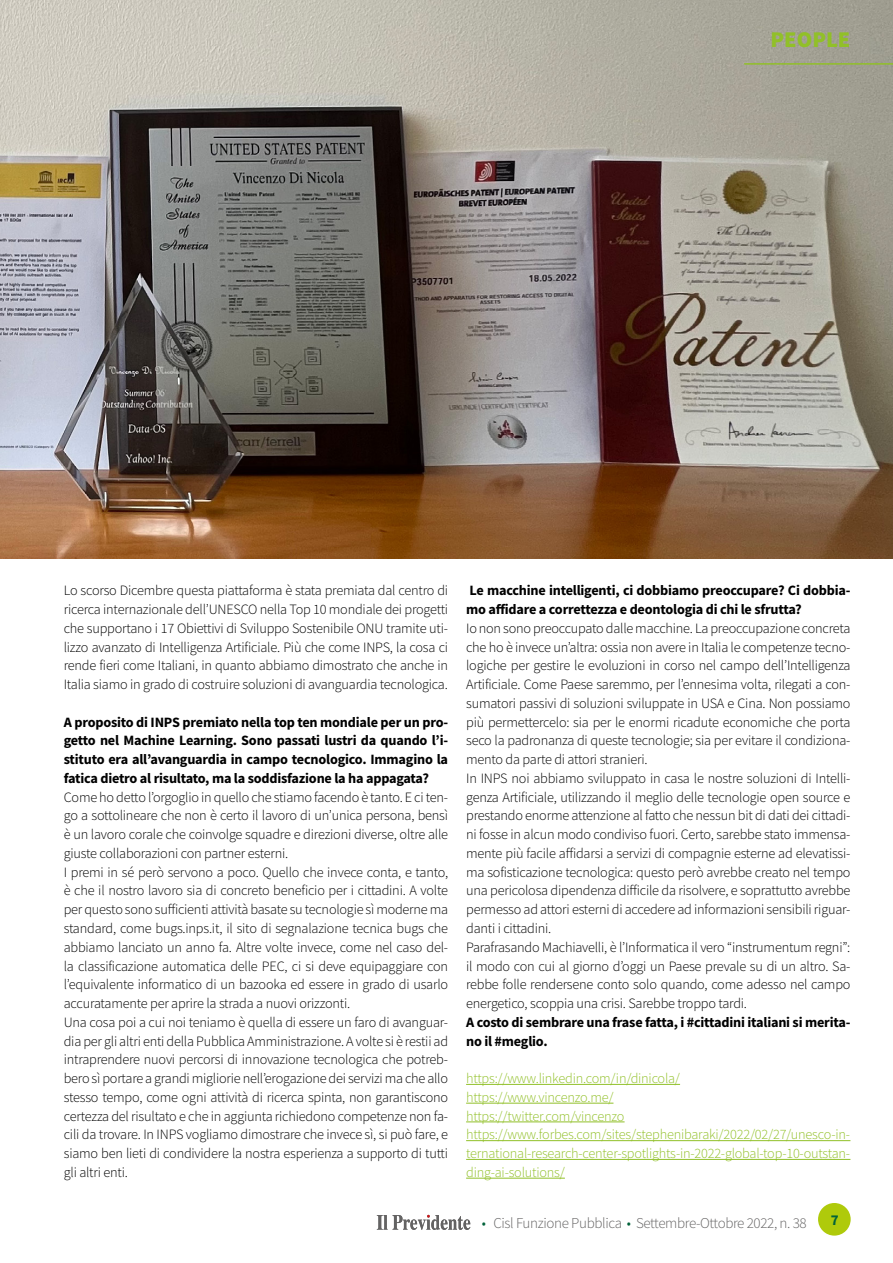
<style>
.page{position:relative;width:893px;height:1263px;background:#fff}
.page>*{position:absolute;margin:0;border:0;box-sizing:border-box;transform-origin:0 0}
.t1{font:900 22.5px "Source Sans Pro";color:#91c028}
.t2{font:300 15px "Source Sans Pro";letter-spacing:-.025em;color:#646363}
.t3{font:700 15px "Source Sans Pro";color:#00623a}
.t4{font:300 14.25px/18.8px "Source Sans Pro";letter-spacing:-.015em;color:#000}
.t5{font:700 14.25px/18.8px "Source Sans Pro";letter-spacing:-.015em;color:#000}
.t6{font:300 14.25px/18.8px "Source Sans Pro";letter-spacing:-.015em;color:#91c028}
.s1{color:#00623a}
</style>
<div class="page">
<svg style="left:377px;top:1215px;width:93px;height:15px"></svg>
<div style="left:818px;top:1203px;width:33px;height:32px;background:#afca0b;border-radius:50%"></div>
<img style="left:0;top:0;width:893px;height:558px">
<hr style="left:744px;top:63px;width:149px;height:2px;background:#91c028">
<hr style="left:466px;top:1084px;width:214px;height:1px;background:#91c028">
<hr style="left:466px;top:1103px;width:147px;height:1px;background:#91c028">
<hr style="left:466px;top:1121px;width:159px;height:1px;background:#91c028">
<hr style="left:466px;top:1140px;width:384px;height:1px;background:#91c028">
<hr style="left:466px;top:1159px;width:384px;height:1px;background:#91c028">
<hr style="left:466px;top:1178px;width:99px;height:1px;background:#91c028">
<h1 class="t1" style="left:771px;top:24px;width:81px">PEOPLE</h1>
<p class="t4" style="left:64px;top:581px;width:386px;text-align:justify">Lo scorso Dicembre questa piattaforma è stata premiata dal centro di ricerca internazionale dell’UNESCO nella Top 10 mondiale dei progetti che supportano i 17 Obiettivi di Sviluppo Sostenibile ONU tramite uti&shy;lizzo avanzato di Intelligenza Artificiale. Più che come INPS, la cosa ci rende fieri come Italiani, in quanto abbiamo dimostrato che anche in Italia siamo in grado di costruire soluzioni di avanguardia tecnologica.</p>
<p class="t5" style="left:64px;top:712px;width:386px;text-align:justify">A proposito di INPS premiato nella top ten mondiale per un pro&shy;getto nel Machine Learning. Sono passati lustri da quando l’i&shy;stituto era all’avanguardia in campo tecnologico. Immagino la fatica dietro al risultato, ma la soddisfazione la ha appagata?</p>
<p class="t4" style="left:64px;top:788px;width:386px">Come ho detto l’orgoglio in quello che stiamo facendo è tanto. E ci ten&shy;go a sottolineare che non è certo il lavoro di un’unica persona, bensì è un lavoro corale che coinvolge squadre e direzioni diverse, oltre alle giuste collaborazioni con partner esterni.<br>I premi in sé però servono a poco. Quello che invece conta, e tanto, è che il nostro lavoro sia di concreto beneficio per i cittadini. A volte per questo sono sufficienti attività basate su tecnologie sì moderne ma standard, come bugs.inps.it, il sito di segnalazione tecnica bugs che abbiamo lanciato un anno fa. Altre volte invece, come nel caso del&shy;la classificazione automatica delle PEC, ci si deve equipaggiare con l’equivalente informatico di un bazooka ed essere in grado di usarlo accuratamente per aprire la strada a nuovi orizzonti.<br>Una cosa poi a cui noi teniamo è quella di essere un faro di avanguar&shy;dia per gli altri enti della Pubblica Amministrazione. A volte si è restii ad intraprendere nuovi percorsi di innovazione tecnologica che potreb&shy;bero sì portare a grandi migliorie nell’erogazione dei servizi ma che allo stesso tempo, come ogni attività di ricerca spinta, non garantiscono certezza del risultato e che in aggiunta richiedono competenze non fa&shy;cili da trovare. In INPS vogliamo dimostrare che invece sì, si può fare, e siamo ben lieti di condividere la nostra esperienza a supporto di tutti gli altri enti.</p>
<p class="t5" style="left:466px;top:581px;width:386px">Le macchine intelligenti, ci dobbiamo preoccupare? Ci dobbia&shy;mo affidare a correttezza e deontologia di chi le sfrutta?</p>
<p class="t4" style="left:466px;top:619px;width:386px">Io non sono preoccupato dalle macchine. La preoccupazione concreta che ho è invece un’altra: ossia non avere in Italia le competenze tecno&shy;logiche per gestire le evoluzioni in corso nel campo dell’Intelligenza Artificiale. Come Paese saremmo, per l’ennesima volta, rilegati a con&shy;sumatori passivi di soluzioni sviluppate in USA e Cina. Non possiamo più permettercelo: sia per le enormi ricadute economiche che porta seco la padronanza di queste tecnologie; sia per evitare il condiziona&shy;mento da parte di attori stranieri.<br>In INPS noi abbiamo sviluppato in casa le nostre soluzioni di Intelli&shy;genza Artificiale, utilizzando il meglio delle tecnologie open source e prestando enorme attenzione al fatto che nessun bit di dati dei cittadi&shy;ni fosse in alcun modo condiviso fuori. Certo, sarebbe stato immensa&shy;mente più facile affidarsi a servizi di compagnie esterne ad elevatissi&shy;ma sofisticazione tecnologica: questo però avrebbe creato nel tempo una pericolosa dipendenza difficile da risolvere, e soprattutto avrebbe permesso ad attori esterni di accedere ad informazioni sensibili riguar&shy;danti i cittadini.<br>Parafrasando Machiavelli, è l’Informatica il vero “instrumentum regni”: il modo con cui al giorno d’oggi un Paese prevale su di un altro. Sa&shy;rebbe folle rendersene conto solo quando, come adesso nel campo energetico, scoppia una crisi. Sarebbe troppo tardi.</p>
<p class="t5" style="left:466px;top:1012px;width:386px">A costo di sembrare una frase fatta, i #cittadini italiani si merita&shy;no il #meglio.</p>
<p class="t6" style="left:466px;top:1069px;width:386px">https://www.linkedin.com/in/dinicola/<br>https://www.vincenzo.me/<br>https://twitter.com/vincenzo https://www.forbes.com/sites/stephenibaraki/2022/02/27/unesco-in&shy;ternational-research-center-spotlights-in-2022-global-top-10-outstan&shy;ding-ai-solutions/</p>
<p class="t2" style="left:482px;top:1214px;width:326px"><span class="s1">•</span> Cisl Funzione Pubblica <span class="s1">•</span> Settembre-Ottobre 2022, n. 38</p>
<p class="t3" style="left:831px;top:1210px;width:9px">7</p>
</div>
